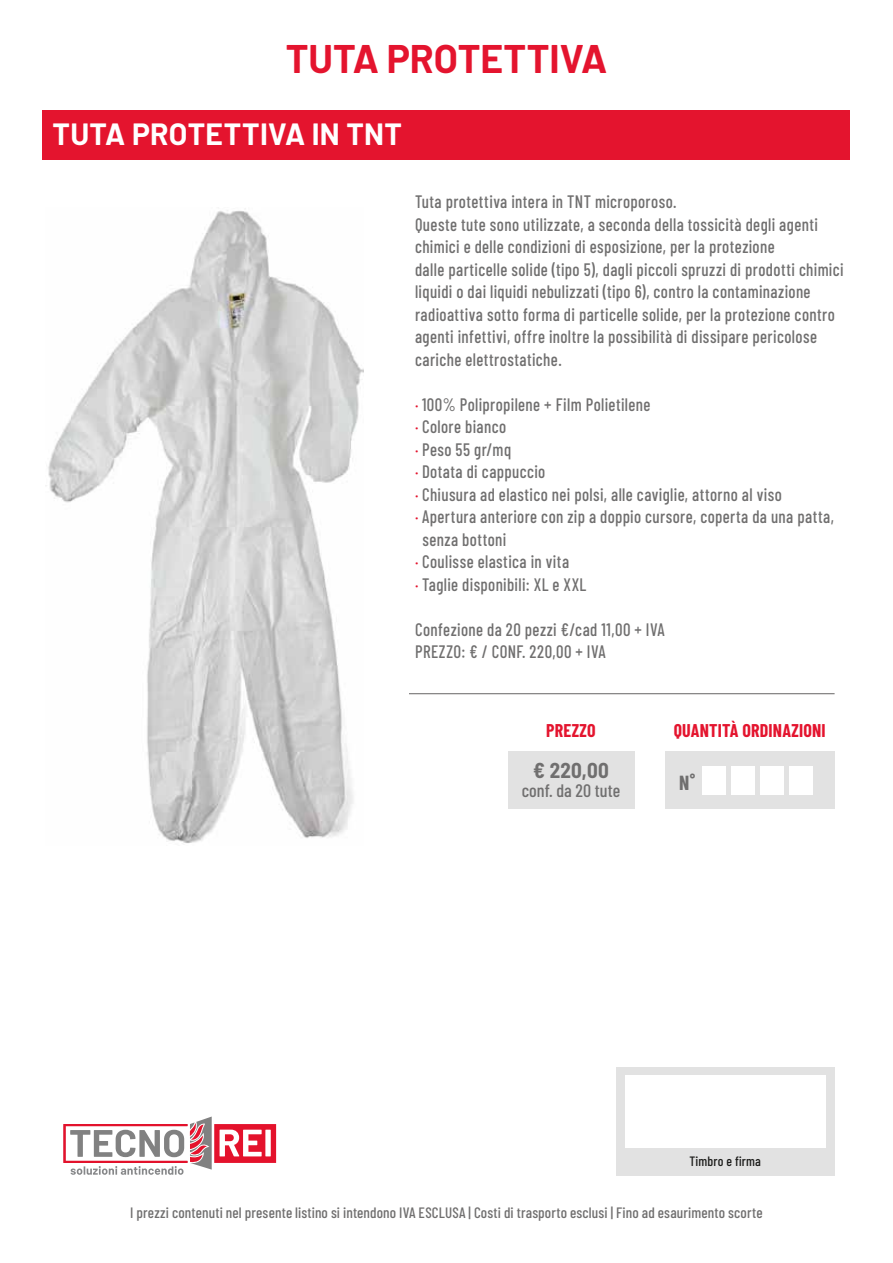
<style>
.page{position:relative;width:893px;height:1263px;background:#fff}
.page>*{position:absolute;margin:0;border:0;box-sizing:border-box;transform-origin:0 0}
.t1{font:700 39px "Barlow";letter-spacing:-.005em;color:#e4142e}
.t2{font:700 30px "Barlow";letter-spacing:.01em;color:#fff}
.t3{font:700 semi-condensed 21px "Barlow";color:#706f6f}
.t4{font:700 19.95px "Barlow Condensed";color:#706f6f}
.t5{font:500 18px/22.5px "Barlow Condensed";letter-spacing:.025em;color:#706f6f;scale:.93 1}
.t6{font:700 18px "Barlow Condensed";letter-spacing:.01em;color:#e4142e}
.t7{font:500 18px "Barlow Condensed";letter-spacing:.005em;color:#706f6f}
.t8{font:500 15px "Barlow Condensed";letter-spacing:.01em;color:#706f6f}
.t9{font:500 13.5px "Barlow Condensed";letter-spacing:.01em;color:#1d1d1b}
.s1{font-size:16.5px;color:#e4142e}
</style>
<div class="page">
<svg style="left:63px;top:1116px;width:213px;height:59px"></svg>
<div style="left:616px;top:1067px;width:219px;height:109px;background:#e2e2e2"></div>
<div style="left:625px;top:1075px;width:200px;height:73px;background:#fff"></div>
<hr style="left:409px;top:693px;width:426px;height:1px;background:#706f6f">
<div style="left:43px;top:110px;width:807px;height:49px;background:#e4142e"></div>
<div style="left:507px;top:751px;width:127px;height:58px;background:#e2e2e2"></div>
<div style="left:665px;top:751px;width:170px;height:58px;background:#e2e2e2"></div>
<div style="left:702px;top:766px;width:24px;height:28px;background:#fff"></div>
<div style="left:731px;top:766px;width:24px;height:28px;background:#fff"></div>
<div style="left:760px;top:766px;width:24px;height:28px;background:#fff"></div>
<div style="left:789px;top:766px;width:24px;height:28px;background:#fff"></div>
<img style="left:46px;top:208px;width:317px;height:635px">
<h1 class="t1" style="left:286px;top:30px;width:323px">TUTA PROTETTIVA</h1>
<h2 class="t2" style="left:52px;top:112px;width:351px">TUTA PROTETTIVA IN TNT</h2>
<p class="t5" style="left:415px;top:189px;width:462px">Tuta protettiva intera in TNT microporoso.<br>Queste tute sono utilizzate, a seconda della tossicità degli agenti chimici e delle condizioni di esposizione, per la protezione<br>dalle particelle solide (tipo 5), dagli piccoli spruzzi di prodotti chimici liquidi o dai liquidi nebulizzati (tipo 6), contro la contaminazione radioattiva sotto forma di particelle solide, per la protezione contro agenti infettivi, offre inoltre la possibilità di dissipare pericolose cariche elettrostatiche.</p>
<p class="t5" style="left:415px;top:392px;width:255px"><span class="s1">·</span> 100% Polipropilene + Film Polietilene</p>
<p class="t5" style="left:415px;top:414px;width:100px"><span class="s1">·</span> Colore bianco</p>
<p class="t5" style="left:415px;top:437px;width:105px"><span class="s1">·</span> Peso 55 gr/mq</p>
<p class="t5" style="left:415px;top:459px;width:141px"><span class="s1">·</span> Dotata di cappuccio</p>
<p class="t5" style="left:415px;top:482px;width:396px"><span class="s1">·</span> Chiusura ad elastico nei polsi, alle caviglie, attorno al viso</p>
<p class="t5" style="left:415px;top:504px;width:452px"><span class="s1">·</span> Apertura anteriore con zip a doppio cursore, coperta da una patta,</p>
<p class="t5" style="left:422px;top:527px;width:92px">senza bottoni</p>
<p class="t5" style="left:415px;top:549px;width:167px"><span class="s1">·</span> Coulisse elastica in vita</p>
<p class="t5" style="left:415px;top:572px;width:186px"><span class="s1">·</span> Taglie disponibili: XL e XXL</p>
<p class="t5" style="left:415px;top:617px;width:270px">Confezione da 20 pezzi €/cad 11,00 + IVA<br>PREZZO: € / CONF. 220,00 + IVA</p>
<p class="t6" style="left:546px;top:717px;width:51px">PREZZO</p>
<p class="t6" style="left:674px;top:717px;width:153px">QUANTITÀ ORDINAZIONI</p>
<p class="t4" style="left:679px;top:768px;width:17px">N˚</p>
<p class="t3" style="left:533px;top:755px;width:77px">€ 220,00</p>
<p class="t7" style="left:522px;top:778px;width:100px">conf. da 20 tute</p>
<p class="t9" style="left:689px;top:1151px;width:73px">Timbro e firma</p>
<p class="t8" style="left:130px;top:1201px;width:634px">I prezzi contenuti nel presente listino si intendono IVA ESCLUSA | Costi di trasporto esclusi | Fino ad esaurimento scorte</p>
</div>
